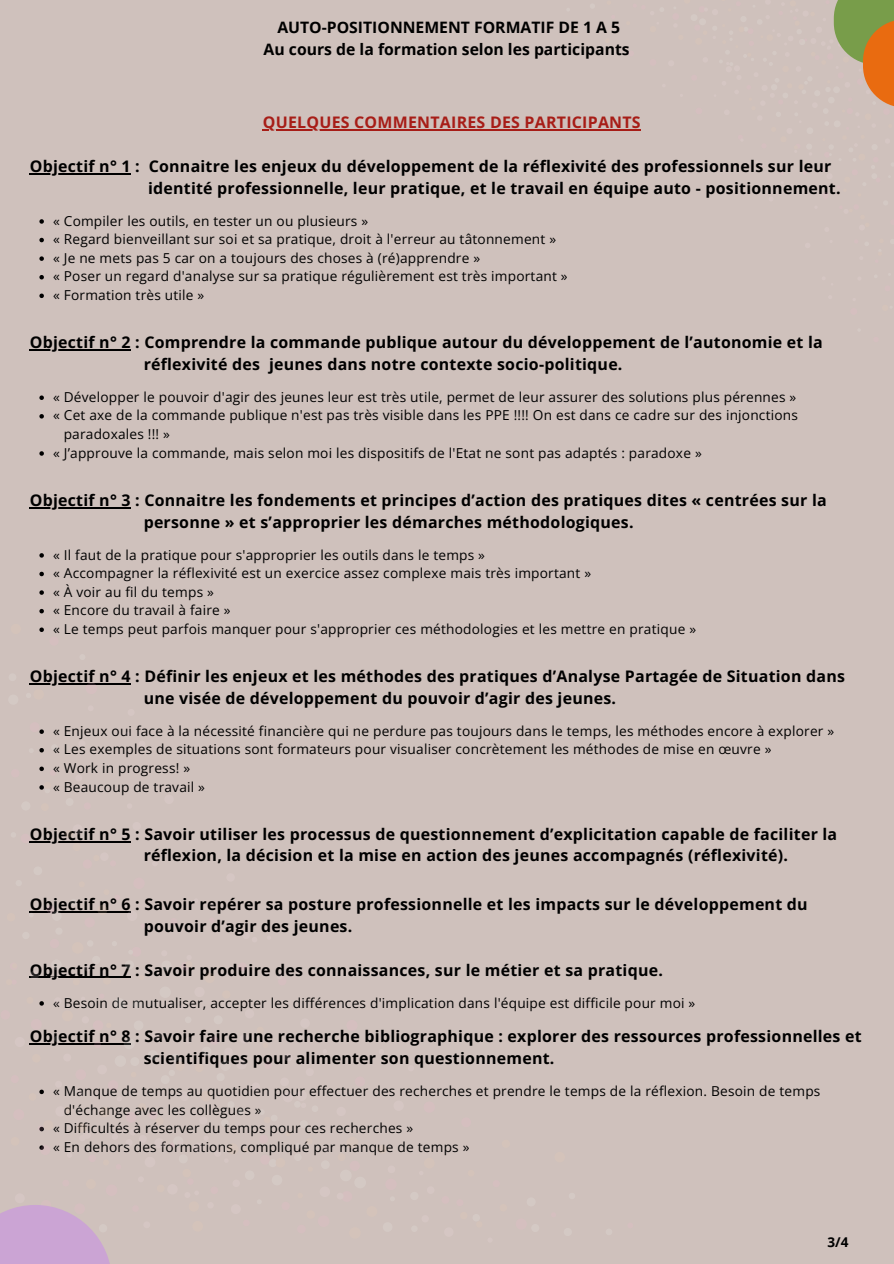
<style>
.page{position:relative;width:894px;height:1264px;background:#fff}
.page>*{position:absolute;margin:0;border:0;box-sizing:border-box;transform-origin:0 0}
.t1{font:700 15.9px/21.8px "Open Sans";letter-spacing:.015em;color:#000}
.t2{font:700 15.9px "Open Sans";letter-spacing:.015em;color:#a71d17}
.t3{font:700 15.75px/21.9px "Open Sans";color:#000;text-align:center}
.t4{font:13.65px "Open Sans";letter-spacing:.015em;color:#000}
.t5{font:700 13.5px "Open Sans";color:#000}
</style>
<div class="page">
<div style="left:0;top:0;width:893px;height:1263px;background:#cfc1bc"></div>
<hr style="left:263px;top:129px;width:377px;height:2px;background:#a71d17">
<hr style="left:30px;top:173px;width:101px;height:1px;background:#000">
<svg style="left:39px;top:219px;width:5px;height:5px"></svg>
<svg style="left:39px;top:238px;width:5px;height:4px"></svg>
<svg style="left:39px;top:256px;width:5px;height:5px"></svg>
<svg style="left:39px;top:275px;width:5px;height:4px"></svg>
<svg style="left:39px;top:293px;width:5px;height:5px"></svg>
<hr style="left:30px;top:349px;width:101px;height:1px;background:#000">
<svg style="left:39px;top:395px;width:5px;height:5px"></svg>
<svg style="left:39px;top:414px;width:5px;height:4px"></svg>
<svg style="left:39px;top:451px;width:5px;height:5px"></svg>
<hr style="left:30px;top:507px;width:101px;height:1px;background:#000">
<svg style="left:39px;top:553px;width:5px;height:4px"></svg>
<svg style="left:39px;top:571px;width:5px;height:5px"></svg>
<svg style="left:39px;top:590px;width:5px;height:5px"></svg>
<svg style="left:39px;top:609px;width:5px;height:4px"></svg>
<svg style="left:0;top:1205px;width:110px;height:58px"></svg>
<svg style="left:833px;top:0;width:60px;height:106px"></svg>
<p class="t3" style="left:263px;top:16px;width:367px">AUTO-POSITIONNEMENT FORMATIF DE 1 A 5<br>Au cours de la formation selon les participants</p>
<p class="t2" style="left:263px;top:111px;width:379px">QUELQUES COMMENTAIRES DES PARTICIPANTS</p>
<h2 class="t1" style="left:148px;top:155px;width:694px;text-indent:-118px">Objectif n° 1 : Connaitre les enjeux du développement de la réflexivité des professionnels sur leur identité professionnelle, leur pratique, et le travail en équipe auto - positionnement.</h2>
<h1 class="t4" style="left:53px;top:211px;width:316px">« Compiler les outils, en tester un ou plusieurs »</h1>
<h2 class="t4" style="left:53px;top:230px;width:504px">« Regard bienveillant sur soi et sa pratique, droit à l'erreur au tâtonnement »</h2>
<p class="t4" style="left:53px;top:248px;width:428px">« Je ne mets pas 5 car on a toujours des choses à (ré)apprendre »</p>
<p class="t4" style="left:53px;top:267px;width:516px">« Poser un regard d'analyse sur sa pratique régulièrement est très important »</p>
<p class="t4" style="left:53px;top:285px;width:153px">« Formation très utile »</p>
<p class="t1" style="left:144px;top:331px;width:680px;text-indent:-114px">Objectif n° 2 : Comprendre la commande publique autour du développement de l’autonomie et la réflexivité des jeunes dans notre contexte socio-politique.</p>
<p class="t4" style="left:53px;top:387px;width:744px">« Développer le pouvoir d'agir des jeunes leur est très utile, permet de leur assurer des solutions plus pérennes »</p>
<h2 class="t4" style="left:53px;top:406px;width:746px">« Cet axe de la commande publique n'est pas très visible dans les PPE !!!! On est dans ce cadre sur des injonctions</h2>
<p class="t4" style="left:64px;top:424px;width:108px">paradoxales !!! »</p>
<p class="t4" style="left:53px;top:443px;width:650px">« J’approuve la commande, mais selon moi les dispositifs de l'Etat ne sont pas adaptés : paradoxe »</p>
<p class="t1" style="left:144px;top:488px;width:684px;text-indent:-114px">Objectif n° 3 : Connaitre les fondements et principes d’action des pratiques dites « centrées sur la personne » et s’approprier les démarches méthodologiques.</p>
<p class="t4" style="left:53px;top:545px;width:433px">« Il faut de la pratique pour s'approprier les outils dans le temps »</p>
<h2 class="t4" style="left:53px;top:563px;width:539px">« Accompagner la réflexivité est un exercice assez complexe mais très important »</h2>
<p class="t4" style="left:53px;top:582px;width:162px">« À voir au fil du temps »</p>
<p class="t4" style="left:53px;top:600px;width:179px">« Encore du travail à faire »</p>
<p class="t4" style="left:53px;top:619px;width:644px">« Le temps peut parfois manquer pour s'approprier ces méthodologies et les mettre en pratique »</p>
<p class="t1" style="left:144px;top:665px;width:702px;text-indent:-114px">Objectif n° 4 : Définir les enjeux et les méthodes des pratiques d’Analyse Partagée de Situation dans une visée de développement du pouvoir d’agir des jeunes.</p>
<p class="t4" style="left:53px;top:721px;width:782px">« Enjeux oui face à la nécessité financière qui ne perdure pas toujours dans le temps, les méthodes encore à explorer »</p>
<h2 class="t4" style="left:53px;top:739px;width:719px">« Les exemples de situations sont formateurs pour visualiser concrètement les méthodes de mise en œuvre »</h2>
<p class="t4" style="left:53px;top:758px;width:138px">« Work in progress! »</p>
<p class="t4" style="left:53px;top:777px;width:153px">« Beaucoup de travail »</p>
<p class="t1" style="left:144px;top:822px;width:695px;text-indent:-114px">Objectif n° 5 : Savoir utiliser les processus de questionnement d’explicitation capable de faciliter la réflexion, la décision et la mise en action des jeunes accompagnés (réflexivité).</p>
<p class="t1" style="left:144px;top:893px;width:665px;text-indent:-114px">Objectif n° 6 : Savoir repérer sa posture professionnelle et les impacts sur le développement du pouvoir d’agir des jeunes.</p>
<h2 class="t1" style="left:30px;top:958px;width:634px">Objectif n° 7 : Savoir produire des connaissances, sur le métier et sa pratique.</h2>
<h2 class="t4" style="left:53px;top:993px;width:643px">« Besoin de mutualiser, accepter les différences d'implication dans l'équipe est difficile pour moi »</h2>
<h2 class="t1" style="left:144px;top:1025px;width:719px;text-indent:-114px">Objectif n° 8 : Savoir faire une recherche bibliographique : explorer des ressources professionnelles et scientifiques pour alimenter son questionnement.</h2>
<p class="t4" style="left:53px;top:1081px;width:768px">« Manque de temps au quotidien pour effectuer des recherches et prendre le temps de la réflexion. Besoin de temps</p>
<h2 class="t4" style="left:64px;top:1100px;width:199px">d'échange avec les collègues »</h2>
<p class="t4" style="left:53px;top:1118px;width:361px">« Difficultés à réserver du temps pour ces recherches »</p>
<p class="t4" style="left:53px;top:1137px;width:418px">« En dehors des formations, compliqué par manque de temps »</p>
<p class="t5" style="left:827px;top:1232px;width:22px">3/4</p>
</div>
